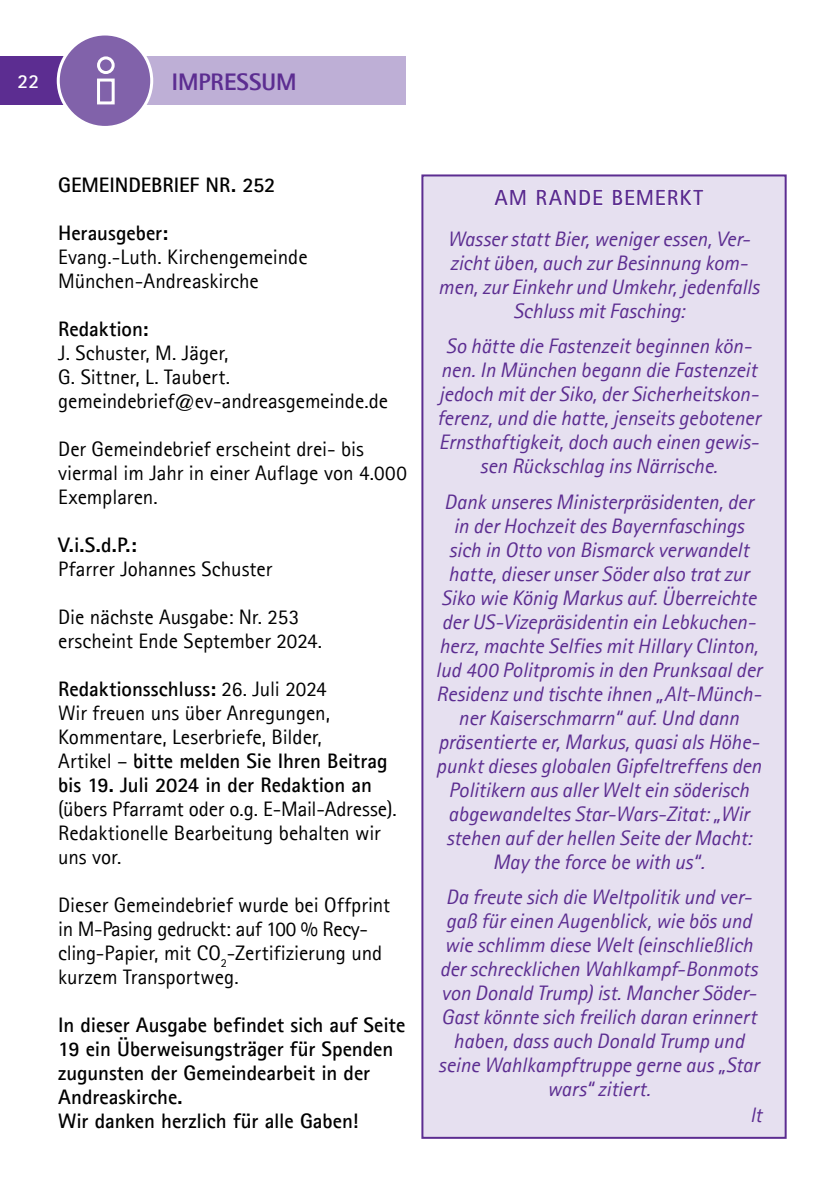
<style>
.page{position:relative;width:840px;height:1191px;background:#fff}
.page>*{position:absolute;margin:0;border:0;box-sizing:border-box;transform-origin:0 0}
.t1{font:800 24px "Agfa Rotis Sans Serif";color:#5c2d91}
.t2{font:700 22px "Agfa Rotis Sans Serif";letter-spacing:.055em;color:#5c2d91}
.t3{font:italic 21px/24px "Agfa Rotis Sans Serif";letter-spacing:-.005em;color:#5c2d91;text-align:center}
.t4{font:21px/24px "Agfa Rotis Sans Serif";letter-spacing:-.005em;color:#000}
.t5{font:700 21px/24px "Agfa Rotis Sans Serif";letter-spacing:-.005em;color:#000}
.t6{font:700 20px "Agfa Rotis Sans Serif";color:#fff}
.s1{font-weight:700}
</style>
<div class="page">
<div style="left:142px;top:57px;width:263px;height:48px;background:#beafd6"></div>
<div style="left:0;top:57px;width:81px;height:48px;background:#5c2d91"></div>
<div style="left:58px;top:34px;width:94px;height:93px;background:#8162aa;border-radius:50%"></div>
<div style="left:57px;top:33px;width:96px;height:96px;border:3px solid #fff;border-radius:50%"></div>
<div style="left:97px;top:56px;width:18px;height:18px;border:3px solid #fff;border-radius:50%"></div>
<div style="left:97px;top:79px;width:18px;height:25px;border:3px solid #fff"></div>
<div style="left:421px;top:174px;width:366px;height:965px;background:#e6e0f0"></div>
<svg style="left:493px;top:189px;width:32px;height:16px"></svg>
<svg style="left:536px;top:189px;width:66px;height:16px"></svg>
<svg style="left:612px;top:189px;width:91px;height:16px"></svg>
<p class="t6" style="left:18px;top:68px;width:23px">22</p>
<p class="t1" style="left:172px;top:66px;width:123px">IMPRESSUM</p>
<p class="t5" style="left:58px;top:173px;width:24px">Gemei</p>
<p class="t5" style="left:115px;top:173px;width:162px">ndeBRIEF Nr. 252</p>
<p class="t5" style="left:58px;top:221px;width:111px">Herausgeber:</p>
<p class="t4" style="left:58px;top:245px;width:251px">Evang.-Luth. Kirchengemeinde<br>München-Andreaskirche</p>
<p class="t5" style="left:58px;top:317px;width:92px">Redaktion:</p>
<p class="t4" style="left:58px;top:341px;width:331px">J. Schuster, M. Jäger,<br>G. Sittner, L. Taubert. gemeindebrief@ev-andreasgemeinde.de</p>
<p class="t4" style="left:58px;top:437px;width:350px">Der Gemeindebrief erscheint drei- bis viermal im Jahr in einer Auflage von 4.000<br>Exemplaren.</p>
<p class="t5" style="left:58px;top:533px;width:80px">V.i.S.d.P.:</p>
<p class="t4" style="left:58px;top:557px;width:216px">Pfarrer Johannes Schuster</p>
<p class="t4" style="left:58px;top:605px;width:265px">Die nächste Ausgabe: Nr. 253 erscheint Ende September 2024.</p>
<p class="t4" style="left:58px;top:677px;width:331px"><span class="s1">Redaktionsschluss:</span> 26. Juli 2024<br>Wir freuen uns über Anregungen, Kommentare, Leserbriefe, Bilder,<br>Artikel – <span class="s1">bitte melden Sie Ihren Beitrag bis 19. Juli 2024 in der Redaktion an</span></p>
<p class="t4" style="left:58px;top:797px;width:340px">(übers Pfarramt oder o.g. E-Mail-Adresse).<br>Redaktionelle Bearbeitung behalten wir uns vor.</p>
<p class="t4" style="left:58px;top:893px;width:333px">Dieser Gemeindebrief wurde bei Offprint in M-Pasing gedruckt: auf 100 % Recy&shy;cling-Papier, mit CO<sub>2</sub>-Zertifizierung und kurzem Transportweg.</p>
<p class="t5" style="left:58px;top:1013px;width:348px">In dieser Ausgabe befindet sich auf Seite 19 ein Überweisungsträger für Spenden zugunsten der Gemeindearbeit in der Andreaskirche.<br>Wir danken herzlich für alle Gaben!</p>
<p class="t2" style="left:494px;top:183px;width:131px">Am Rande bemerkt</p>
<p class="t3" style="left:438px;top:227px;width:322px">Wasser statt Bier, weniger essen, Ver&shy;zicht üben, auch zur Besinnung kom&shy;men, zur Einkehr und Umkehr, jedenfalls Schluss mit Fasching:</p>
<p class="t3" style="left:437px;top:334px;width:324px">So hätte die Fastenzeit beginnen kön&shy;nen. In München begann die Fastenzeit jedoch mit der Siko, der Sicherheitskon&shy;ferenz, und die hatte, jenseits gebotener Ernsthaftigkeit, doch auch einen gewis&shy;sen Rückschlag ins Närrische.</p>
<p class="t3" style="left:435px;top:490px;width:327px">Dank unseres Ministerpräsidenten, der in der Hochzeit des Bayernfaschings sich in Otto von Bismarck verwandelt hatte, dieser unser Söder also trat zur Siko wie König Markus auf. Überreichte der US-Vizepräsidentin ein Lebkuchen&shy;herz, machte Selfies mit Hillary Clinton, lud 400 Politpromis in den Prunksaal der Residenz und tischte ihnen „Alt-Münch&shy;ner Kaiserschmarrn“ auf. Und dann präsentierte er, Markus, quasi als Höhe&shy;punkt dieses globalen Gipfeltreffens den Politikern aus aller Welt ein söderisch abgewandeltes Star-Wars-Zitat: „Wir stehen auf der hellen Seite der Macht:<br>May the force be with us“.</p>
<p class="t3" style="left:445px;top:885px;width:307px">Da freute sich die Weltpolitik und ver-</p>
<p class="t3" style="left:445px;top:909px;width:307px">gaß für einen Augenblick, wie bös und</p>
<p class="t3" style="left:444px;top:933px;width:309px">wie schlimm diese Welt (einschließlich</p>
<p class="t3" style="left:439px;top:957px;width:319px">der schrecklichen Wahlkampf-Bonmots</p>
<p class="t3" style="left:441px;top:981px;width:316px">von Donald Trump) ist. Mancher Söder-</p>
<p class="t3" style="left:441px;top:1005px;width:316px">Gast könnte sich freilich daran erinnert</p>
<p class="t3" style="left:453px;top:1029px;width:292px">haben, dass auch Donald Trump und</p>
<p class="t3" style="left:438px;top:1053px;width:322px">seine Wahlkampftruppe gerne aus „Star</p>
<p class="t3" style="left:546px;top:1077px;width:105px">wars“ zitiert.</p>
<p class="t3" style="left:749px;top:1102px;width:13px">lt</p>
</div>
